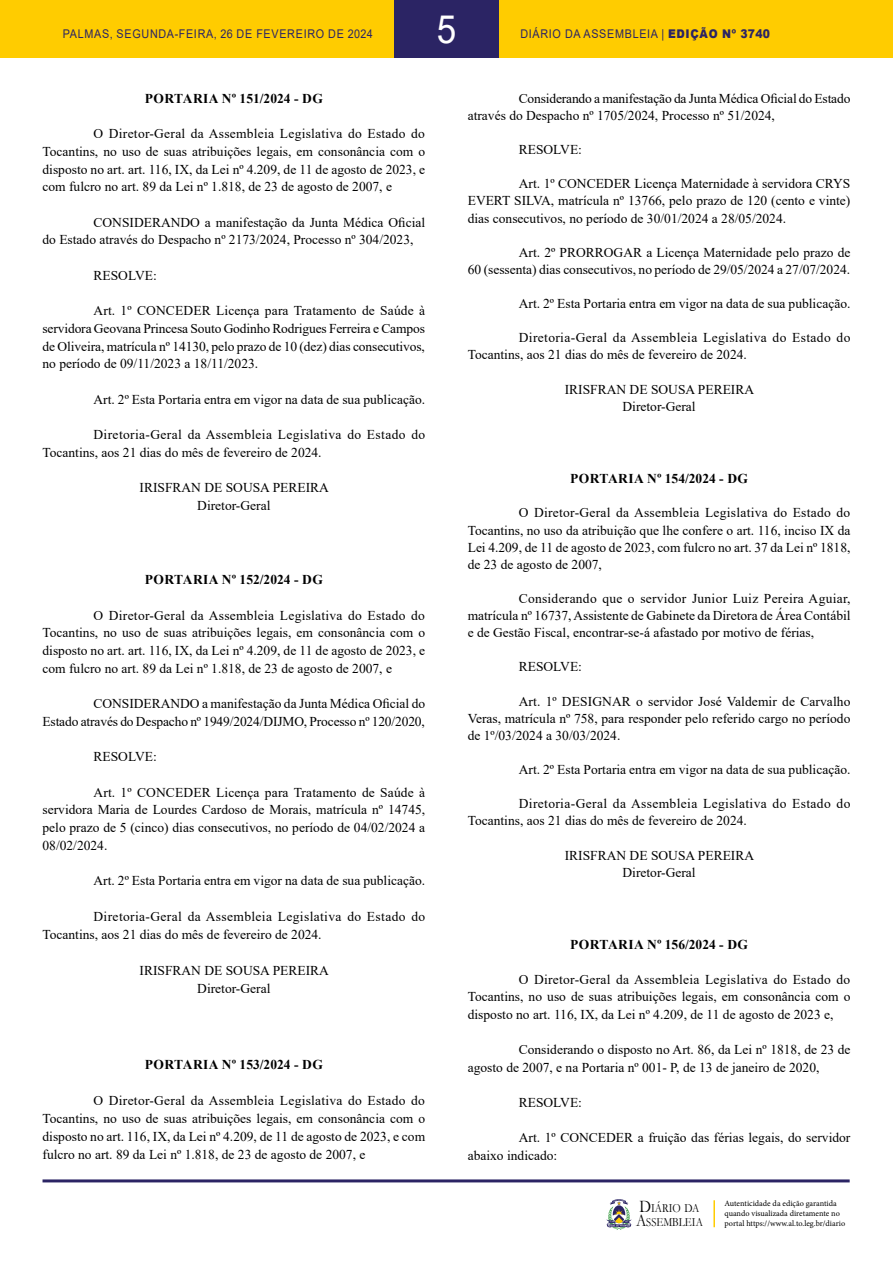
<style>
.page{position:relative;width:893px;height:1263px;background:#fff}
.page>*{position:absolute;margin:0;border:0;box-sizing:border-box;transform-origin:0 0}
.t1{font:39px "Arial";color:#fff;scale:.9 1}
.t2{font:13.5px/17.7px "Times New Roman";color:#000;text-align:justify}
.t3{font:13.5px/17.1px "Times New Roman";letter-spacing:.025em;color:#000}
.t4{font:700 13.5px "Times New Roman";letter-spacing:.01em;color:#000}
.t5{font:12.45px/14px "Garamond";color:#000;scale:.85 1}
.t6{font:12px "Arial";letter-spacing:.065em;color:#2b2464;scale:.9 1}
.t7{font:8.25px/9.9px "Minion Pro";color:#000}
.s1{font-weight:900}
.s2{font-size:17.85px}
</style>
<div class="page">
<div style="left:0;top:0;width:893px;height:58px;background:#fc0"></div>
<hr style="left:43px;top:1179px;width:807px;height:3px;background:#2b2464">
<svg style="left:606px;top:1199px;width:26px;height:31px"></svg>
<div style="left:394px;top:0;width:105px;height:58px;background:#2b2464"></div>
<hr style="left:713px;top:1200px;width:2px;height:27px;background:#fc0">
<h1 class="t1" style="left:437px;top:2px;width:23px">5</h1>
<p class="t6" style="left:63px;top:25px;width:346px">PALMAS, SEGUNDA-FEIRA, 26 DE FEVEREIRO DE 2024</p>
<p class="t6" style="left:520px;top:25px;width:279px">DIÁRIO DA ASSEMBLEIA | <span class="s1">EDIÇÃO Nº 3740</span></p>
<p class="t4" style="left:145px;top:88px;width:179px">PORTARIA Nº 151/2024 - DG</p>
<p class="t2" style="left:43px;top:124px;width:384px;text-indent:51px">O Diretor-Geral da Assembleia Legislativa do Estado do Tocantins, no uso de suas atribuições legais, em consonância com o disposto no art. art. 116, IX, da Lei nº 4.209, de 11 de agosto de 2023, e com fulcro no art. 89 da Lei nº 1.818, de 23 de agosto de 2007, e</p>
<p class="t2" style="left:43px;top:213px;width:384px;text-indent:51px">CONSIDERANDO a manifestação da Junta Médica Oficial do Estado através do Despacho nº 2173/2024, Processo nº 304/2023,</p>
<p class="t2" style="left:94px;top:266px;width:65px">RESOLVE:</p>
<p class="t2" style="left:43px;top:301px;width:384px;text-indent:51px">Art. 1º CONCEDER Licença para Tratamento de Saúde à servidora Geovana Princesa Souto Godinho Rodrigues Ferreira e Campos de Oliveira, matrícula nº 14130, pelo prazo de 10 (dez) dias consecutivos, no período de 09/11/2023 a 18/11/2023.</p>
<p class="t2" style="left:94px;top:390px;width:333px">Art. 2º Esta Portaria entra em vigor na data de sua publicação.</p>
<p class="t3" style="left:43px;top:425px;width:384px;line-height:17.7px;text-indent:51px">Diretoria-Geral da Assembleia Legislativa do Estado do<br>Tocantins, aos 21 dias do mês de fevereiro de 2024.</p>
<p class="t2" style="left:140px;top:478px;width:191px;text-align:center">IRISFRAN DE SOUSA PEREIRA<br>Diretor-Geral</p>
<p class="t4" style="left:145px;top:570px;width:179px">PORTARIA Nº 152/2024 - DG</p>
<p class="t2" style="left:43px;top:606px;width:384px;text-indent:51px">O Diretor-Geral da Assembleia Legislativa do Estado do Tocantins, no uso de suas atribuições legais, em consonância com o disposto no art. art. 116, IX, da Lei nº 4.209, de 11 de agosto de 2023, e com fulcro no art. 89 da Lei nº 1.818, de 23 de agosto de 2007, e</p>
<p class="t2" style="left:43px;top:694px;width:384px;text-align:right">CONSIDERANDO a manifestação da Junta Médica Oficial do<br>Estado através do Despacho nº 1949/2024/DIJMO, Processo nº 120/2020,</p>
<p class="t2" style="left:94px;top:747px;width:65px">RESOLVE:</p>
<p class="t2" style="left:43px;top:783px;width:384px;text-indent:51px">Art. 1º CONCEDER Licença para Tratamento de Saúde à servidora Maria de Lourdes Cardoso de Morais, matrícula nº 14745, pelo prazo de 5 (cinco) dias consecutivos, no período de 04/02/2024 a 08/02/2024.</p>
<p class="t2" style="left:94px;top:871px;width:333px">Art. 2º Esta Portaria entra em vigor na data de sua publicação.</p>
<p class="t3" style="left:43px;top:907px;width:384px;line-height:18px;text-indent:51px">Diretoria-Geral da Assembleia Legislativa do Estado do<br>Tocantins, aos 21 dias do mês de fevereiro de 2024.</p>
<p class="t2" style="left:140px;top:961px;width:191px;text-align:center">IRISFRAN DE SOUSA PEREIRA<br>Diretor-Geral</p>
<p class="t4" style="left:145px;top:1054px;width:179px">PORTARIA Nº 153/2024 - DG</p>
<p class="t2" style="left:43px;top:1091px;width:384px;text-indent:51px">O Diretor-Geral da Assembleia Legislativa do Estado do Tocantins, no uso de suas atribuições legais, em consonância com o disposto no art. 116, IX, da Lei nº 4.209, de 11 de agosto de 2023, e com fulcro no art. 89 da Lei nº 1.818, de 23 de agosto de 2007, e</p>
<p class="t2" style="left:468px;top:89px;width:384px;line-height:17.1px;text-indent:51px">Considerando a manifestação da Junta Médica Oficial do Estado através do Despacho nº 1705/2024, Processo nº 51/2024,</p>
<p class="t2" style="left:519px;top:140px;width:65px">RESOLVE:</p>
<p class="t2" style="left:468px;top:175px;width:384px;line-height:17.1px;text-indent:51px">Art. 1º CONCEDER Licença Maternidade à servidora CRYS EVERT SILVA, matrícula nº 13766, pelo prazo de 120 (cento e vinte) dias consecutivos, no período de 30/01/2024 a 28/05/2024.</p>
<p class="t2" style="left:468px;top:243px;width:384px;line-height:17.1px;text-align:right">Art. 2º PRORROGAR a Licença Maternidade pelo prazo de<br>60 (sessenta) dias consecutivos, no período de 29/05/2024 a 27/07/2024.</p>
<p class="t2" style="left:519px;top:294px;width:333px">Art. 2º Esta Portaria entra em vigor na data de sua publicação.</p>
<p class="t3" style="left:468px;top:329px;width:384px;text-indent:51px">Diretoria-Geral da Assembleia Legislativa do Estado do<br>Tocantins, aos 21 dias do mês de fevereiro de 2024.</p>
<p class="t2" style="left:565px;top:380px;width:191px;line-height:17.1px;text-align:center">IRISFRAN DE SOUSA PEREIRA<br>Diretor-Geral</p>
<p class="t4" style="left:570px;top:469px;width:179px">PORTARIA Nº 154/2024 - DG</p>
<p class="t2" style="left:468px;top:504px;width:384px;line-height:17.1px;text-indent:51px">O Diretor-Geral da Assembleia Legislativa do Estado do Tocantins, no uso da atribuição que lhe confere o art. 116, inciso IX da Lei 4.209, de 11 de agosto de 2023, com fulcro no art. 37 da Lei nº 1818, de 23 de agosto de 2007,</p>
<p class="t2" style="left:468px;top:589px;width:384px;line-height:17.1px;text-indent:51px">Considerando que o servidor Junior Luiz Pereira Aguiar, matrícula nº 16737, Assistente de Gabinete da Diretora de Área Contábil e de Gestão Fiscal, encontrar-se-á afastado por motivo de férias,</p>
<p class="t2" style="left:519px;top:658px;width:65px">RESOLVE:</p>
<p class="t2" style="left:468px;top:692px;width:384px;line-height:17.1px;text-indent:51px">Art. 1º DESIGNAR o servidor José Valdemir de Carvalho Veras, matrícula nº 758, para responder pelo referido cargo no período de 1º/03/2024 a 30/03/2024.</p>
<p class="t2" style="left:519px;top:760px;width:333px">Art. 2º Esta Portaria entra em vigor na data de sua publicação.</p>
<p class="t3" style="left:468px;top:795px;width:384px;text-indent:51px">Diretoria-Geral da Assembleia Legislativa do Estado do<br>Tocantins, aos 21 dias do mês de fevereiro de 2024.</p>
<p class="t2" style="left:565px;top:846px;width:191px;line-height:17.1px;text-align:center">IRISFRAN DE SOUSA PEREIRA<br>Diretor-Geral</p>
<p class="t4" style="left:570px;top:935px;width:179px">PORTARIA Nº 156/2024 - DG</p>
<p class="t2" style="left:468px;top:970px;width:384px;text-indent:51px">O Diretor-Geral da Assembleia Legislativa do Estado do Tocantins, no uso de suas atribuições legais, em consonância com o disposto no art. 116, IX, da Lei nº 4.209, de 11 de agosto de 2023 e,</p>
<p class="t2" style="left:468px;top:1040px;width:384px;text-indent:51px">Considerando o disposto no Art. 86, da Lei nº 1818, de 23 de agosto de 2007, e na Portaria nº 001- P, de 13 de janeiro de 2020,</p>
<p class="t2" style="left:519px;top:1093px;width:65px">RESOLVE:</p>
<p class="t2" style="left:468px;top:1128px;width:384px;text-indent:51px">Art. 1º CONCEDER a fruição das férias legais, do servidor abaixo indicado:</p>
<p class="t5" style="left:636px;top:1201px;width:80px"><span class="s2">D</span>IÁRIO DA<br><span class="s2">A</span>SSEMBLEIA</p>
<p class="t7" style="left:724px;top:1199px;width:122px">Autenticidade da edição garantida quando visualizada diretamente no portal https://www.al.to.leg.br/diario</p>
</div>
